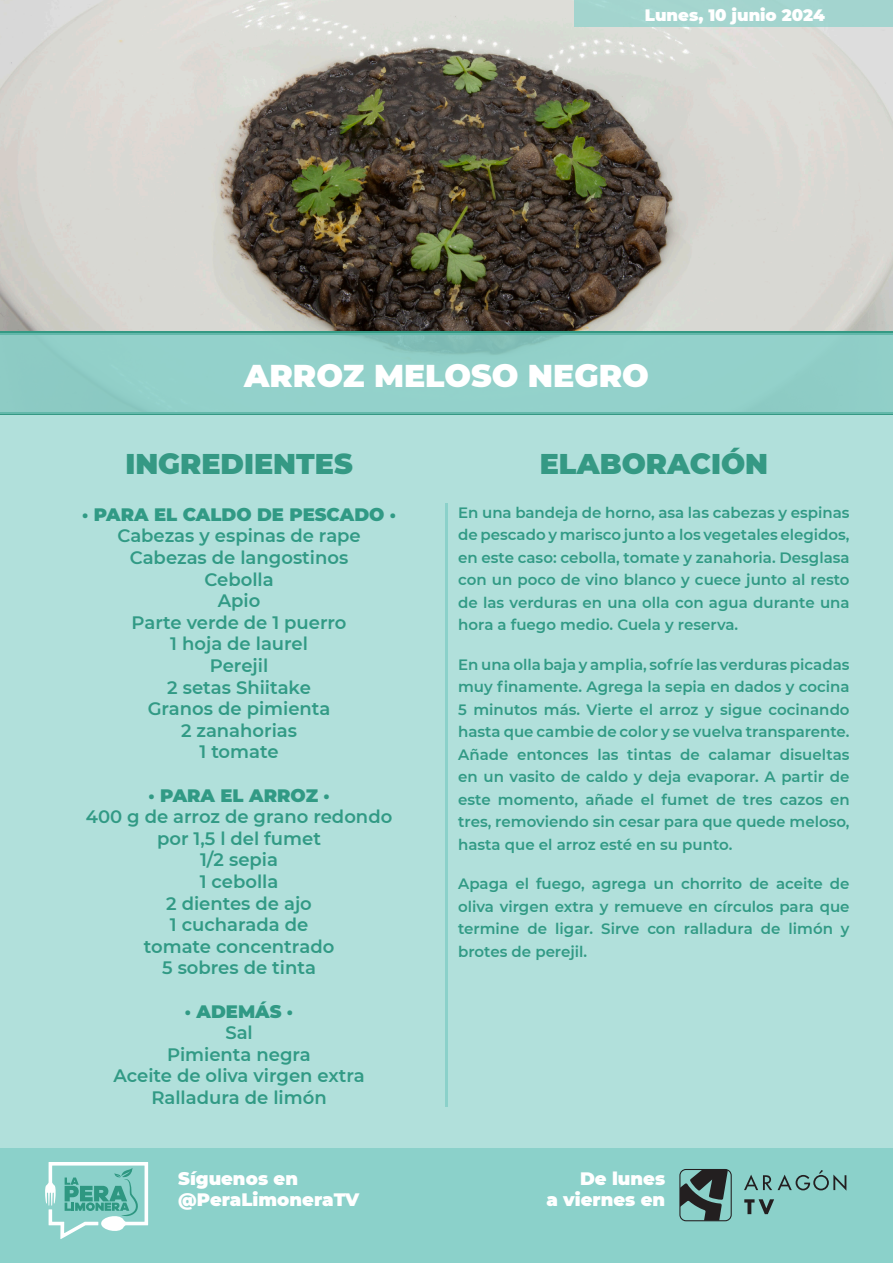
<style>
.page{position:relative;width:893px;height:1263px;background:#fff}
.page>*{position:absolute;margin:0;border:0;box-sizing:border-box;transform-origin:0 0}
.t1{font:900 31.5px "Montserrat";color:#fff}
.t2{font:900 28.5px "Montserrat";color:#359984}
.INGREDIENTES{font:600 18px/21.6px "Montserrat";color:#319a85;text-align:center}
.t3{font:900 18px "Montserrat";color:#fff}
.t4{font:900 16.5px "Montserrat";color:#fff}
.t5{font:600 15px/22.5px "Montserrat";color:#319a85;text-align:justify}
.s1{font-weight:900}
</style>
<div class="page">
<img style="left:0;top:0;width:893px;height:332px">
<div style="left:0;top:414px;width:893px;height:734px;background:#b1e0db"></div>
<div style="left:0;top:334px;width:893px;height:78px;background:#93d1ca"></div>
<div style="left:0;top:1148px;width:893px;height:115px;background:#8bd1ca"></div>
<hr style="left:0;top:332px;width:893px;height:1px;background:#359984">
<hr style="left:0;top:333px;width:893px;height:1px;background:#63b8aa">
<hr style="left:0;top:414px;width:893px;height:1px;background:#359984">
<hr style="left:0;top:412px;width:893px;height:2px;background:#63b8aa">
<svg style="left:45px;top:1162px;width:103px;height:77px"></svg>
<svg style="left:681px;top:1169px;width:47px;height:52px"></svg>
<div style="left:679px;top:1169px;width:53px;height:52px;border:1px solid #231f20;border-radius:6px"></div>
<svg style="left:744px;top:1170px;width:102px;height:21px"></svg>
<svg style="left:744px;top:1199px;width:30px;height:15px"></svg>
<hr style="left:445px;top:503px;width:3px;height:604px;background:#8bd1ca">
<hr style="left:892px;top:414px;width:1px;height:734px;background:#8bd1ca">
<hr style="left:892px;top:334px;width:1px;height:78px;background:#8bd1ca">
<div style="left:574px;top:0;width:319px;height:27px;background:#a3d4cf"></div>
<p class="t4" style="left:645px;top:3px;width:181px">Lunes, 10 junio 2024</p>
<p class="t1" style="left:244px;top:353px;width:406px">ARROZ MELOSO NEGRO</p>
<p class="t2" style="left:125px;top:443px;width:229px">INGREDIENTES</p>
<p class="t2" style="left:540px;top:443px;width:230px">ELABORACIÓN</p>
<p class="INGREDIENTES" style="left:82px;top:503px;width:315px"><span class="s1">· PARA EL CALDO DE PESCADO ·<br></span>Cabezas y espinas de rape<br>Cabezas de langostinos<br>Cebolla<br>Apio<br>Parte verde de 1 puerro<br>1 hoja de laurel<br>Perejil<br>2 setas Shiitake<br>Granos de pimienta<br>2 zanahorias<br>1 tomate</p>
<p class="INGREDIENTES" style="left:86px;top:783px;width:308px"><span class="s1">· PARA EL ARROZ ·<br></span>400 g de arroz de grano redondo por 1,5 l del fumet<br>1/2 sepia<br>1 cebolla<br>2 dientes de ajo<br>1 cucharada de<br>tomate concentrado<br>5 sobres de tinta</p>
<p class="INGREDIENTES" style="left:113px;top:999px;width:253px"><span class="s1">· ADEMÁS ·<br></span>Sal<br>Pimienta negra<br>Aceite de oliva virgen extra<br>Ralladura de limón</p>
<p class="t5" style="left:458px;top:500px;width:393px">En una bandeja de horno, asa las cabezas y espinas de pescado y marisco junto a los vegetales elegidos, en este caso: cebolla, tomate y zanahoria. Desglasa con un poco de vino blanco y cuece junto al resto de las verduras en una olla con agua durante una hora a fuego medio. Cuela y reserva.</p>
<p class="t5" style="left:458px;top:653px;width:393px">En una olla baja y amplia, sofríe las verduras picadas muy finamente. Agrega la sepia en dados y cocina 5 minutos más. Vierte el arroz y sigue cocinando hasta que cambie de color y se vuelva transparente.<br>Añade entonces las tintas de calamar disueltas en un vasito de caldo y deja evaporar. A partir de este momento, añade el fumet de tres cazos en tres, removiendo sin cesar para que quede meloso, hasta que el arroz esté en su punto.</p>
<p class="t5" style="left:458px;top:872px;width:393px">Apaga el fuego, agrega un chorrito de aceite de oliva virgen extra y remueve en círculos para que termine de ligar. Sirve con ralladura de limón y brotes de perejil.</p>
<p class="t3" style="left:178px;top:1165px;width:121px">Síguenos en</p>
<p class="t3" style="left:178px;top:1186px;width:183px">@PeraLimoneraTV</p>
<p class="t3" style="left:580px;top:1165px;width:87px">De lunes</p>
<p class="t3" style="left:546px;top:1186px;width:120px">a viernes en</p>
</div>
